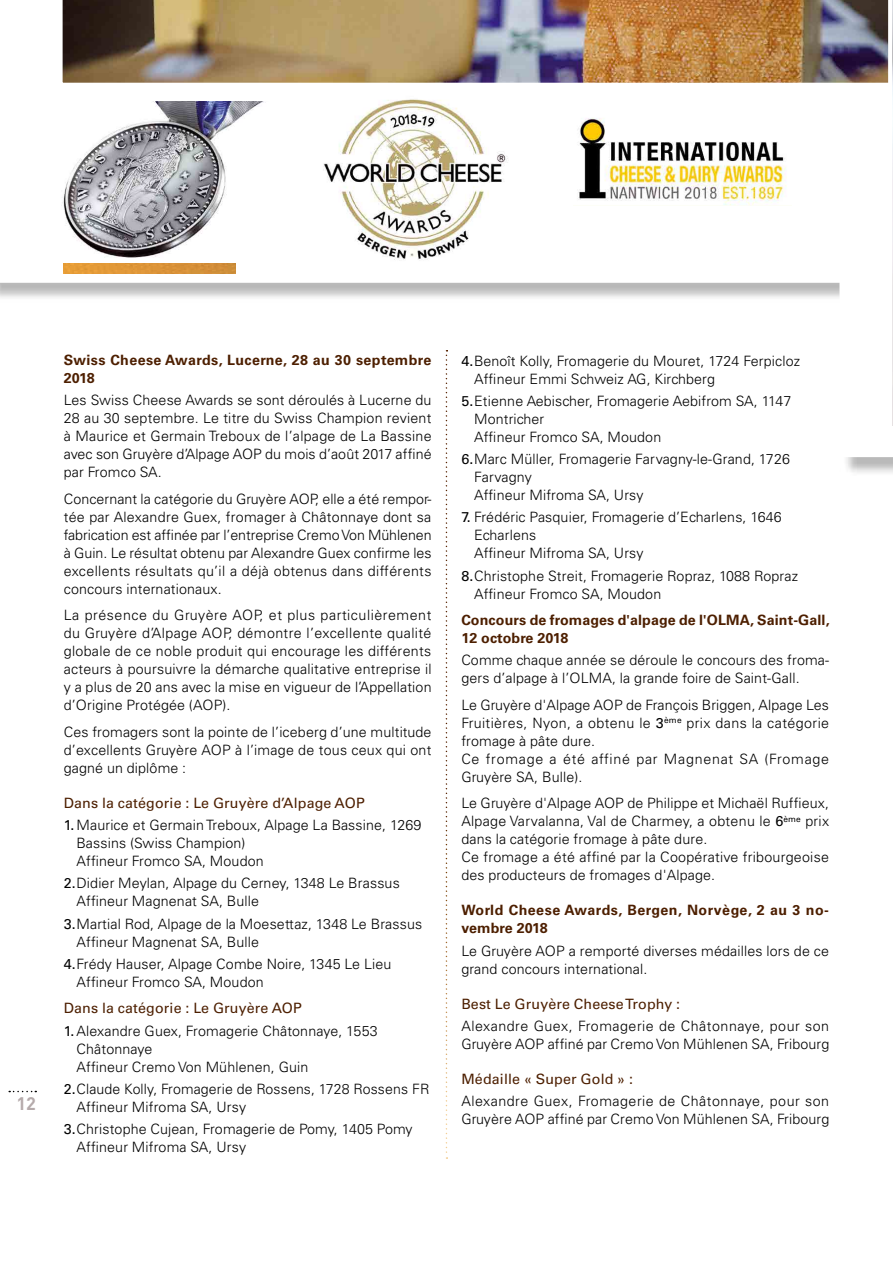
<style>
.page{position:relative;width:893px;height:1263px;background:#fff}
.page>*{position:absolute;margin:0;border:0;box-sizing:border-box;transform-origin:0 0}
.t1{font:700 18px "DIN";color:#b5aaab}
.t2{font:300 14.25px/18px "Univers";letter-spacing:.01em;color:#000}
.t3{font:700 14.25px/18px "Univers";letter-spacing:.01em;color:#4d1f00}
.t4{font:700 14.25px/18px "Univers";letter-spacing:.035em;color:#4d1f00}
.t5{font:14.25px "Univers";letter-spacing:.01em;color:#4d1f00}
.t6{font:700 14.25px/18px "Univers";letter-spacing:.03em;color:#4d1f00}
.s1{font-weight:400;color:#4d1f00}
.s2{font-weight:400}
</style>
<div class="page">
<svg style="left:9px;top:1091px;width:27px;height:1px"></svg>
<svg style="left:446px;top:476px;width:1px;height:683px"></svg>
<svg style="left:0;top:101px;width:840px;height:353px"></svg>
<div style="left:312px;top:92px;width:212px;height:173px;background:#fff"></div>
<img style="left:323px;top:99px;width:185px;height:161px">
<img style="left:574px;top:103px;width:217px;height:102px">
<img style="left:55px;top:102px;width:249px;height:159px">
<svg style="left:64px;top:264px;width:172px;height:9px;background:#dc9438"></svg>
<img style="left:62px;top:0;width:826px;height:83px">
<svg style="left:888px;top:0;width:5px;height:426px"></svg>
<p class="t1" style="left:16px;top:1092px;width:21px">12</p>
<p class="t6" style="left:64px;top:351px;width:369px">Swiss Cheese Awards, Lucerne, 28 au 30 septembre<br>2018</p>
<p class="t2" style="left:64px;top:391px;width:369px;text-align:justify">Les Swiss Cheese Awards se sont déroulés à Lucerne du 28 au 30 septembre. Le titre du Swiss Champion revient à Maurice et Germain Treboux de l’alpage de La Bassine avec son Gruyère d’Alpage AOP du mois d’août 2017 affiné par Fromco SA.</p>
<p class="t2" style="left:64px;top:490px;width:369px;text-align:justify">Concernant la catégorie du Gruyère AOP, elle a été rempor&shy;tée par Alexandre Guex, fromager à Châtonnaye dont sa fabrication est affinée par l’entreprise Cremo Von Mühlenen à Guin. Le résultat obtenu par Alexandre Guex confirme les excellents résultats qu’il a déjà obtenus dans différents concours internationaux.</p>
<p class="t2" style="left:64px;top:606px;width:369px;text-align:justify">La présence du Gruyère AOP, et plus particulièrement du Gruyère d’Alpage AOP, démontre l’excellente qualité globale de ce noble produit qui encourage les différents acteurs à poursuivre la démarche qualitative entreprise il y a plus de 20 ans avec la mise en vigueur de l’Appellation d’Origine Protégée (AOP).</p>
<p class="t2" style="left:64px;top:723px;width:369px;text-align:justify">Ces fromagers sont la pointe de l’iceberg d’une multitude d’excellents Gruyère AOP à l’image de tous ceux qui ont gagné un diplôme :</p>
<p class="t2" style="left:64px;top:792px;width:359px;line-height:22.2px"><span class="s1">Dans la catégorie : Le Gruyère d’Alpage AOP<br></span><span class="s2">1.</span>Maurice et Germain Treboux, Alpage La Bassine, 1269</p>
<p class="t2" style="left:77px;top:834px;width:189px">Bassins (Swiss Champion)<br>Affineur Fromco SA, Moudon</p>
<p class="t2" style="left:77px;top:874px;width:325px;text-indent:-13px"><span class="s2">2.</span>Didier Meylan, Alpage du Cerney, 1348 Le Brassus<br>Affineur Magnenat SA, Bulle</p>
<p class="t2" style="left:77px;top:914px;width:347px;text-indent:-13px"><span class="s2">3.</span>Martial Rod, Alpage de la Moesettaz, 1348 Le Brassus<br>Affineur Magnenat SA, Bulle</p>
<p class="t2" style="left:77px;top:955px;width:316px;text-indent:-13px"><span class="s2">4.</span>Frédy Hauser, Alpage Combe Noire, 1345 Le Lieu<br>Affineur Fromco SA, Moudon</p>
<p class="t2" style="left:64px;top:997px;width:315px;line-height:22.2px"><span class="s1">Dans la catégorie : Le Gruyère AOP<br></span><span class="s2">1.</span>Alexandre Guex, Fromagerie Châtonnaye, 1553</p>
<p class="t2" style="left:77px;top:1039px;width:233px">Châtonnaye<br>Affineur Cremo Von Mühlenen, Guin</p>
<p class="t2" style="left:77px;top:1080px;width:354px;text-indent:-13px"><span class="s2">2.</span>Claude Kolly, Fromagerie de Rossens, 1728 Rossens FR<br>Affineur Mifroma SA, Ursy</p>
<p class="t2" style="left:77px;top:1120px;width:338px;text-indent:-13px"><span class="s2">3.</span>Christophe Cujean, Fromagerie de Pomy, 1405 Pomy<br>Affineur Mifroma SA, Ursy</p>
<p class="t2" style="left:474px;top:351px;width:328px;text-indent:-13px"><span class="s2">4.</span>Benoît Kolly, Fromagerie du Mouret, 1724 Ferpicloz<br>Affineur Emmi Schweiz AG, Kirchberg</p>
<p class="t2" style="left:474px;top:392px;width:319px;text-indent:-13px"><span class="s2">5.</span>Etienne Aebischer, Fromagerie Aebifrom SA, 1147<br>Montricher<br>Affineur Fromco SA, Moudon</p>
<p class="t2" style="left:474px;top:450px;width:317px;text-indent:-13px"><span class="s2">6.</span>Marc Müller, Fromagerie Farvagny-le-Grand, 1726<br>Farvagny<br>Affineur Mifroma SA, Ursy</p>
<p class="t2" style="left:474px;top:508px;width:309px;text-indent:-13px"><span class="s2">7.</span> Frédéric Pasquier, Fromagerie d’Echarlens, 1646<br>Echarlens<br>Affineur Mifroma SA, Ursy</p>
<p class="t2" style="left:474px;top:566px;width:325px;text-indent:-13px"><span class="s2">8.</span>Christophe Streit, Fromagerie Ropraz, 1088 Ropraz<br>Affineur Fromco SA, Moudon</p>
<p class="t3" style="left:461px;top:611px;width:370px">Concours de fromages d'alpage de l'OLMA, Saint-Gall,<br>12 octobre 2018</p>
<p class="t2" style="left:461px;top:651px;width:369px">Comme chaque année se déroule le concours des froma&shy;gers d’alpage à l’OLMA, la grande foire de Saint-Gall.</p>
<p class="t2" style="left:461px;top:696px;width:369px">Le Gruyère d'Alpage AOP de François Briggen, Alpage Les Fruitières, Nyon, a obtenu le <span class="s2">3</span><sup>ème</sup> prix dans la catégorie fromage à pâte dure.<br>Ce fromage a été affiné par Magnenat SA (Fromage Gruyère SA, Bulle).</p>
<p class="t2" style="left:461px;top:794px;width:369px">Le Gruyère d'Alpage AOP de Philippe et Michaël Ruffieux, Alpage Varvalanna, Val de Charmey, a obtenu le <span class="s2">6</span><sup>ème</sup> prix dans la catégorie fromage à pâte dure.<br>Ce fromage a été affiné par la Coopérative fribourgeoise des producteurs de fromages d'Alpage.</p>
<p class="t4" style="left:461px;top:901px;width:369px">World Cheese Awards, Bergen, Norvège, 2 au 3 no&shy;vembre 2018</p>
<p class="t2" style="left:461px;top:942px;width:369px">Le Gruyère AOP a remporté diverses médailles lors de ce grand concours international.</p>
<p class="t5" style="left:461px;top:995px;width:220px">Best Le Gruyère Cheese Trophy :</p>
<p class="t2" style="left:461px;top:1017px;width:369px">Alexandre Guex, Fromagerie de Châtonnaye, pour son<br>Gruyère AOP affiné par Cremo Von Mühlenen SA, Fribourg</p>
<p class="t5" style="left:461px;top:1070px;width:173px">Médaille « Super Gold » :</p>
<p class="t2" style="left:461px;top:1092px;width:369px">Alexandre Guex, Fromagerie de Châtonnaye, pour son<br>Gruyère AOP affiné par Cremo Von Mühlenen SA, Fribourg</p>
</div>
